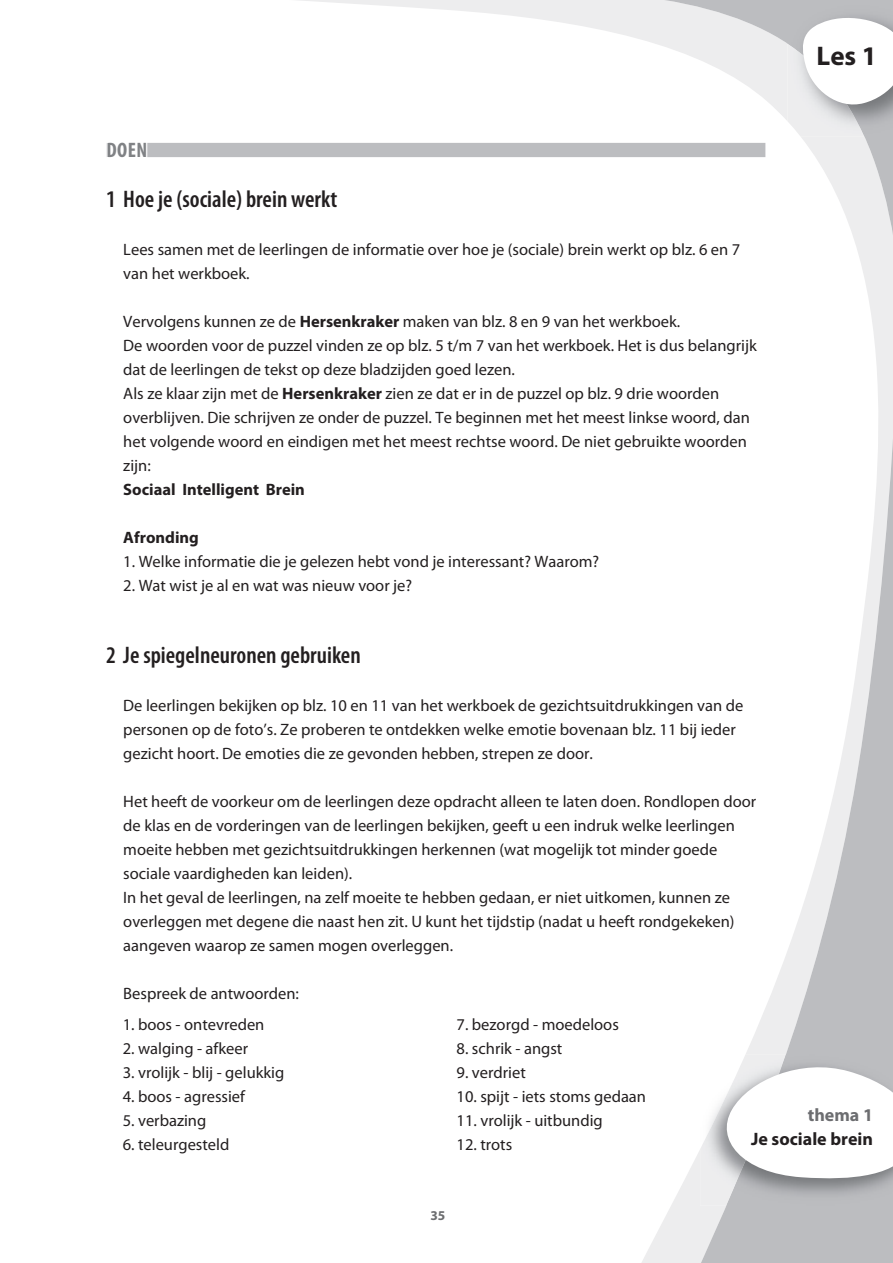
<style>
.page{position:relative;width:893px;height:1263px;background:#fff}
.page>*{position:absolute;margin:0;border:0;box-sizing:border-box;transform-origin:0 0}
.Normaal{font:700 27px "Myriad Pro";color:#231f20}
.kop_4b{font:600 condensed 24px "Myriad Pro";color:#231f20}
.kop_3-BoldCond_14pt{font:700 condensed 21px "Myriad Pro";color:#808285}
.t1{font:700 18px "Myriad Pro";color:#231f20}
.t2{font:700 18px "Myriad Pro";color:#6c6d70}
.Normaal-2{font:16.5px/24px "Myriad Pro";color:#231f20}
.materiaal{font:16.5px/24px "Myriad Pro";color:#231f20}
.Normaal-3{font:700 16.5px "Myriad Pro";color:#231f20}
.Normaal-4{font:700 13.5px "Myriad Pro";color:#6c6d70}
.s1{font-weight:700}
</style>
<div class="page">
<svg style="left:364px;top:0;width:331px;height:58px"></svg>
<svg style="left:695px;top:0;width:198px;height:1263px"></svg>
<img style="left:788px;top:3px;width:105px;height:133px">
<svg style="left:799px;top:13px;width:94px;height:97px"></svg>
<img style="left:700px;top:1054px;width:26px;height:152px">
<img style="left:726px;top:1054px;width:167px;height:152px">
<svg style="left:715px;top:1058px;width:178px;height:123px"></svg>
<div style="left:106px;top:143px;width:659px;height:14px;background:#bcbdc0"></div>
<div style="left:106px;top:142px;width:41px;height:18px;background:#fff"></div>
<p class="kop_3-BoldCond_14pt" style="left:107px;top:138px;width:42px">DOEN</p>
<p class="kop_4b" style="left:106px;top:186px;width:232px">1 Hoe je (sociale) brein werkt</p>
<p class="materiaal" style="left:123px;top:237px;width:618px">Lees samen met de leerlingen de informatie over hoe je (sociale) brein werkt op blz. 6 en 7 van het werkboek.</p>
<p class="Normaal-2" style="left:123px;top:309px;width:635px">Vervolgens kunnen ze de <span class="s1">Hersenkraker</span> maken van blz. 8 en 9 van het werkboek.<br>De woorden voor de puzzel vinden ze op blz. 5 t/m 7 van het werkboek. Het is dus belangrijk dat de leerlingen de tekst op deze bladzijden goed lezen.</p>
<p class="Normaal-2" style="left:123px;top:381px;width:628px">Als ze klaar zijn met de <span class="s1">Hersenkraker</span> zien ze dat er in de puzzel op blz. 9 drie woorden overblijven. Die schrijven ze onder de puzzel. Te beginnen met het meest linkse woord, dan het volgende woord en eindigen met het meest rechtse woord. De niet gebruikte woorden zijn:</p>
<p class="Normaal-3" style="left:123px;top:480px;width:183px">Sociaal Intelligent Brein</p>
<p class="Normaal-3" style="left:123px;top:528px;width:77px">Afronding</p>
<p class="Normaal-2" style="left:123px;top:549px;width:477px">1. Welke informatie die je gelezen hebt vond je interessant? Waarom?</p>
<p class="Normaal-2" style="left:123px;top:573px;width:290px">2. Wat wist je al en wat was nieuw voor je?</p>
<p class="kop_4b" style="left:106px;top:642px;width:256px">2 Je spiegelneuronen gebruiken</p>
<p class="Normaal-2" style="left:123px;top:693px;width:621px">De leerlingen bekijken op blz. 10 en 11 van het werkboek de gezichtsuitdrukkingen van de personen op de foto’s. Ze proberen te ontdekken welke emotie bovenaan blz. 11 bij ieder gezicht hoort. De emoties die ze gevonden hebben, strepen ze door.</p>
<p class="Normaal-2" style="left:123px;top:789px;width:634px">Het heeft de voorkeur om de leerlingen deze opdracht alleen te laten doen. Rondlopen door de klas en de vorderingen van de leerlingen bekijken, geeft u een indruk welke leerlingen moeite hebben met gezichtsuitdrukkingen herkennen (wat mogelijk tot minder goede sociale vaardigheden kan leiden).</p>
<p class="Normaal-2" style="left:123px;top:885px;width:613px">In het geval de leerlingen, na zelf moeite te hebben gedaan, er niet uitkomen, kunnen ze overleggen met degene die naast hen zit. U kunt het tijdstip (nadat u heeft rondgekeken) aangeven waarop ze samen mogen overleggen.</p>
<p class="Normaal-2" style="left:123px;top:981px;width:177px">Bespreek de antwoorden:</p>
<p class="Normaal" style="left:816px;top:41px;width:62px">Les 1</p>
<p class="Normaal-2" style="left:123px;top:1013px;width:143px">1. boos - ontevreden</p>
<p class="Normaal-2" style="left:123px;top:1037px;width:127px">2. walging - afkeer</p>
<p class="Normaal-2" style="left:123px;top:1061px;width:163px">3. vrolijk - blij - gelukkig</p>
<p class="Normaal-2" style="left:123px;top:1085px;width:124px">4. boos - agressief</p>
<p class="Normaal-2" style="left:123px;top:1109px;width:85px">5. verbazing</p>
<p class="Normaal-2" style="left:123px;top:1133px;width:108px">6. teleurgesteld</p>
<p class="Normaal-2" style="left:457px;top:1013px;width:164px">7. bezorgd - moedeloos</p>
<p class="Normaal-2" style="left:457px;top:1037px;width:107px">8. schrik - angst</p>
<p class="Normaal-2" style="left:457px;top:1061px;width:71px">9. verdriet</p>
<p class="Normaal-2" style="left:457px;top:1085px;width:191px">10. spijt - iets stoms gedaan</p>
<p class="Normaal-2" style="left:457px;top:1109px;width:148px">11. vrolijk - uitbundig</p>
<p class="Normaal-2" style="left:457px;top:1133px;width:57px">12. trots</p>
<p class="Normaal-4" style="left:430px;top:1208px;width:16px">35</p>
<p class="t2" style="left:808px;top:1105px;width:67px">thema 1</p>
<p class="t1" style="left:751px;top:1129px;width:123px">Je sociale brein</p>
</div>
